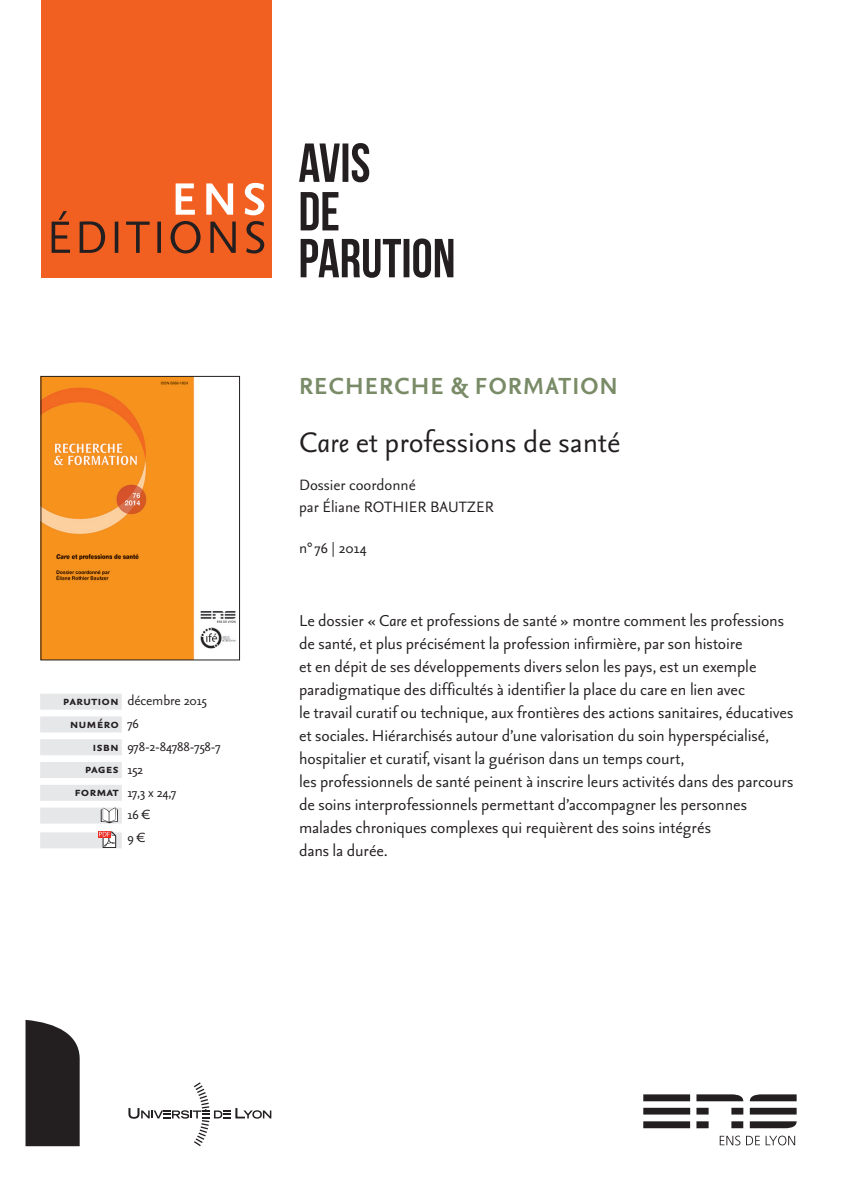
<style>
.page{position:relative;width:842px;height:1191px;background:#fff}
.page>*{position:absolute;margin:0;border:0;box-sizing:border-box;transform-origin:0 0}
.Titre_du_Numéro{font:34px "Seria Sans Pro";color:#231f20}
.Nom_Revue{font:700 28px "Seria Sans Pro";letter-spacing:.04em;color:#798b67}
.Descriptif{font:19px/23px "Seria Sans Pro";letter-spacing:-.005em;color:#231f20}
.Auteur{font:18px/21.6px "Seria Sans Pro";color:#231f20}
.Cellule_tableau{font:16px "Seria Sans Pro";letter-spacing:-.01em;color:#231f20}
.Titre_tableau{font:700 15.4px "Seria Sans Pro";color:#231f20}
.s1{font-style:italic}
</style>
<div class="page">
<svg style="left:643px;top:1094px;width:47px;height:34px"></svg>
<svg style="left:696px;top:1094px;width:47px;height:34px"></svg>
<svg style="left:750px;top:1094px;width:47px;height:34px"></svg>
<svg style="left:720px;top:1135px;width:20px;height:10px"></svg>
<svg style="left:746px;top:1135px;width:14px;height:10px"></svg>
<svg style="left:766px;top:1135px;width:29px;height:10px"></svg>
<svg style="left:128px;top:1082px;width:143px;height:64px"></svg>
<svg style="left:26px;top:1020px;width:54px;height:126px;background:#322f30"></svg>
<div style="left:41px;top:0;width:230px;height:278px;background:#f26021"></div>
<svg style="left:52px;top:183px;width:212px;height:70px"></svg>
<svg style="left:301px;top:238px;width:152px;height:40px"></svg>
<svg style="left:301px;top:192px;width:37px;height:38px"></svg>
<svg style="left:299px;top:143px;width:70px;height:39px"></svg>
<img style="left:43px;top:378px;width:193px;height:280px">
<div style="left:41px;top:376px;width:199px;height:284px;border:1px solid #231f20"></div>
<div style="left:40px;top:693px;width:82px;height:16px;background:#e6e7e9"></div>
<div style="left:40px;top:716px;width:82px;height:16px;background:#e6e7e9"></div>
<div style="left:40px;top:739px;width:82px;height:16px;background:#e6e7e9"></div>
<div style="left:40px;top:762px;width:82px;height:16px;background:#e6e7e9"></div>
<div style="left:40px;top:785px;width:82px;height:16px;background:#e6e7e9"></div>
<div style="left:40px;top:807px;width:82px;height:16px;background:#e6e7e9"></div>
<div style="left:40px;top:832px;width:82px;height:16px;background:#e6e7e9"></div>
<div style="left:98px;top:831px;width:13px;height:6px;background:#ee2c23"></div>
<svg style="left:99px;top:831px;width:17px;height:17px"></svg>
<svg style="left:101px;top:807px;width:17px;height:16px"></svg>
<p class="Titre_tableau" style="left:63px;top:690px;width:58px">parution</p>
<p class="Cellule_tableau" style="left:127px;top:690px;width:81px">décembre 2015</p>
<p class="Titre_tableau" style="left:70px;top:713px;width:51px">numéro</p>
<p class="Cellule_tableau" style="left:127px;top:713px;width:13px">76</p>
<p class="Titre_tableau" style="left:93px;top:736px;width:28px">isbn</p>
<p class="Cellule_tableau" style="left:127px;top:736px;width:95px">978-2-84788-758-7</p>
<p class="Titre_tableau" style="left:85px;top:759px;width:36px">pages</p>
<p class="Cellule_tableau" style="left:127px;top:758px;width:17px">152</p>
<p class="Titre_tableau" style="left:74px;top:781px;width:46px">format</p>
<p class="Cellule_tableau" style="left:127px;top:781px;width:51px">17,3 x 24,7</p>
<p class="Cellule_tableau" style="left:127px;top:804px;width:24px">16 €</p>
<p class="Cellule_tableau" style="left:127px;top:827px;width:19px">9 €</p>
<p class="Nom_Revue" style="left:299px;top:367px;width:320px">RECHERCHE &amp; FORMATION</p>
<p class="Titre_du_Numéro" style="left:299px;top:420px;width:323px"><span class="s1">Care</span> et professions de santé</p>
<p class="Auteur" style="left:299px;top:473px;width:196px">Dossier coordonné<br>par Éliane ROTHIER BAUTZER</p>
<p class="Auteur" style="left:299px;top:537px;width:69px">n°76 | 2014</p>
<p class="Descriptif" style="left:299px;top:608px;width:496px">Le dossier « <span class="s1">Care</span> et professions de santé » montre comment les professions de santé, et plus précisément la profession infirmière, par son histoire<br>et en dépit de ses développements divers selon les pays, est un exemple paradigmatique des difficultés à identifier la place du care en lien avec<br>le travail curatif ou technique, aux frontières des actions sanitaires, éducatives et sociales. Hiérarchisés autour d’une valorisation du soin hyperspécialisé, hospitalier et curatif, visant la guérison dans un temps court,<br>les professionnels de santé peinent à inscrire leurs activités dans des parcours de soins interprofessionnels permettant d’accompagner les personnes malades chroniques complexes qui requièrent des soins intégrés<br>dans la durée.</p>
</div>
